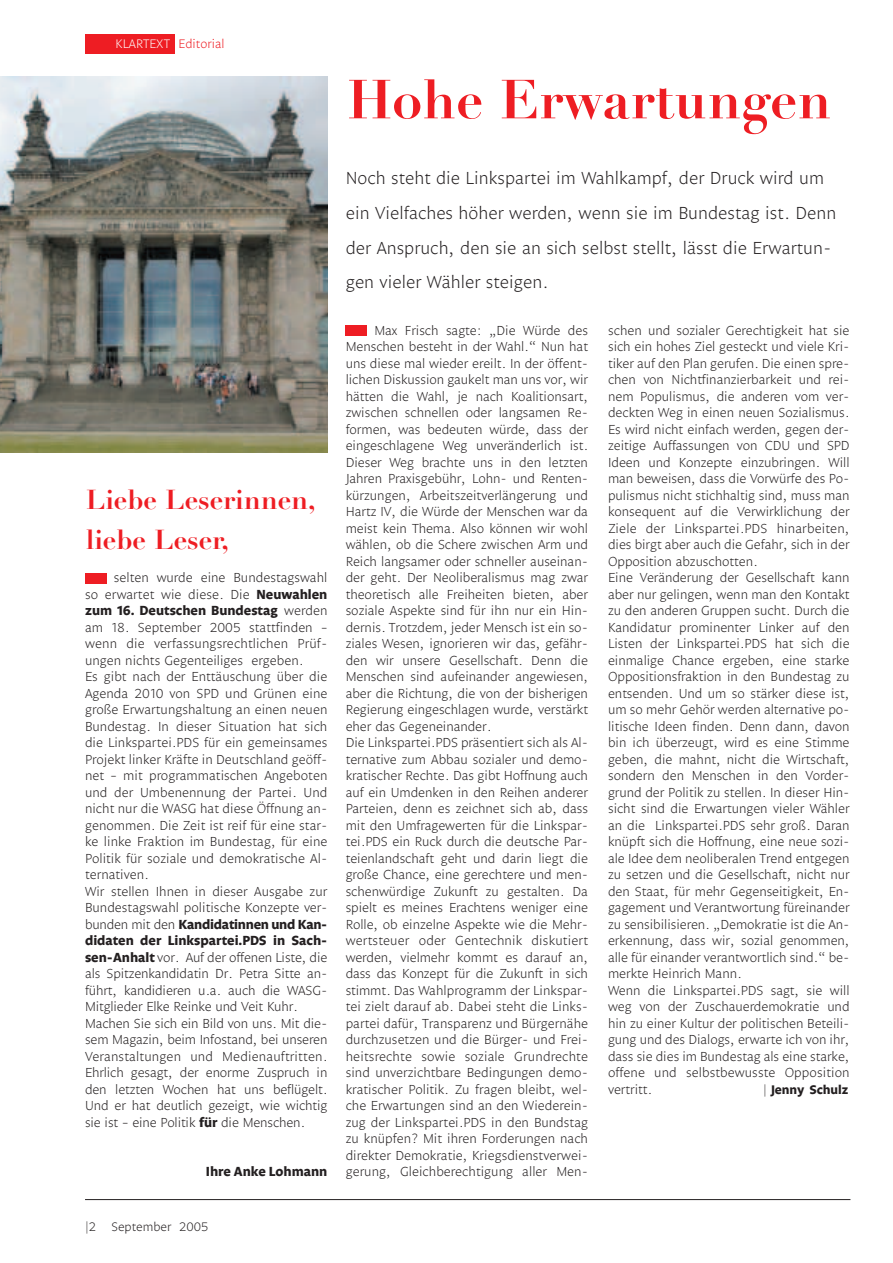
<style>
.page{position:relative;width:893px;height:1263px;background:#fff}
.page>*{position:absolute;margin:0;border:0;box-sizing:border-box;transform-origin:0 0}
.t1{font:700 54px "Didot";color:#ee1d23}
.t2{font:700 27px/40.2px "Didot";color:#ee1d23}
.t3{font:300 18px/34.5px "Legato LF";color:#231f20}
.t4{font:300 13.5px/16.5px "Legato LF";letter-spacing:-.005em;color:#231f20}
.t5{font:700 13.5px "Legato LF";color:#231f20}
.t6{font:300 12.75px "Legato LF";color:#ee1d23}
.t7{font:300 12.75px "Legato LF";color:#231f20}
.t8{font:700 12.75px "Legato LF";letter-spacing:-.005em;color:#231f20}
.s1{color:#fff}
.s2{font-weight:700}
.s3{font-weight:300}
</style>
<div class="page">
<div style="left:85px;top:34px;width:89px;height:20px;background:#ee1d23"></div>
<hr style="left:85px;top:1199px;width:765px;height:1px;background:#231f20">
<div style="left:85px;top:573px;width:21px;height:11px;background:#ee1d23"></div>
<div style="left:346px;top:325px;width:21px;height:11px;background:#ee1d23"></div>
<img style="left:0;top:77px;width:327px;height:376px">
<p class="t6" style="left:116px;top:39px;width:110px"><span class="s1">KLARTEXT</span> Editorial</p>
<h2 class="t2" style="left:86px;top:483px;width:231px">Liebe Leserinnen, liebe Leser,</h2>
<p class="t4" style="left:85px;top:570px;width:244px;text-indent:29px">selten wurde eine Bundestagswahl so erwartet wie diese. Die <span class="s2">Neuwahlen zum 16. Deutschen Bundestag</span> werden am 18. September 2005 stattfinden – wenn die verfassungsrechtlichen Prüf&shy;ungen nichts Gegenteiliges ergeben.<br>Es gibt nach der Enttäuschung über die Agenda 2010 von SPD und Grünen eine große Erwartungshaltung an einen neuen Bundestag. In dieser Situation hat sich die Linkspartei.PDS für ein gemeinsames Projekt linker Kräfte in Deutschland geöff&shy;net – mit programmatischen Angeboten und der Umbenennung der Partei. Und nicht nur die WASG hat diese Öffnung an&shy;genommen. Die Zeit ist reif für eine star&shy;ke linke Fraktion im Bundestag, für eine Politik für soziale und demokratische Al&shy;ternativen.<br>Wir stellen Ihnen in dieser Ausgabe zur Bundestagswahl politische Konzepte ver&shy;bunden mit den <span class="s2">Kandidatinnen und Kan&shy;didaten der Linkspartei.PDS in Sach&shy;sen-Anhalt</span> vor. Auf der offenen Liste, die als Spitzenkandidatin Dr. Petra Sitte an&shy;führt, kandidieren u.a. auch die WASG-Mitglieder Elke Reinke und Veit Kuhr.<br>Machen Sie sich ein Bild von uns. Mit die&shy;sem Magazin, beim Infostand, bei unseren Veranstaltungen und Medienauftritten.<br>Ehrlich gesagt, der enorme Zuspruch in den letzten Wochen hat uns beflügelt.<br>Und er hat deutlich gezeigt, wie wichtig sie ist – eine Politik <span class="s2">für</span> die Menschen.</p>
<p class="t5" style="left:206px;top:1166px;width:123px">Ihre Anke Lohmann</p>
<p class="t7" style="left:85px;top:1222px;width:125px">|2 September 2005</p>
<h1 class="t1" style="left:347px;top:79px;width:485px">Hohe Erwartungen</h1>
<h3 class="t3" style="left:346px;top:163px;width:492px">Noch steht die Linkspartei im Wahlkampf, der Druck wird um ein Vielfaches höher werden, wenn sie im Bundestag ist. Denn der Anspruch, den sie an sich selbst stellt, lässt die Erwartun&shy;gen vieler Wähler steigen.</h3>
<p class="t4" style="left:346px;top:323px;width:244px;text-indent:29px">Max Frisch sagte: „Die Würde des Menschen besteht in der Wahl.“ Nun hat uns diese mal wieder ereilt. In der öffent&shy;lichen Diskussion gaukelt man uns vor, wir hätten die Wahl, je nach Koalitionsart, zwischen schnellen oder langsamen Re&shy;formen, was bedeuten würde, dass der eingeschlagene Weg unveränderlich ist.<br>Dieser Weg brachte uns in den letzten Jahren Praxisgebühr, Lohn- und Renten&shy;kürzungen, Arbeitszeitverlängerung und Hartz IV, die Würde der Menschen war da meist kein Thema. Also können wir wohl wählen, ob die Schere zwischen Arm und Reich langsamer oder schneller auseinan&shy;der geht. Der Neoliberalismus mag zwar theoretisch alle Freiheiten bieten, aber soziale Aspekte sind für ihn nur ein Hin&shy;dernis. Trotzdem, jeder Mensch ist ein so&shy;ziales Wesen, ignorieren wir das, gefähr&shy;den wir unsere Gesellschaft. Denn die Menschen sind aufeinander angewiesen, aber die Richtung, die von der bisherigen Regierung eingeschlagen wurde, verstärkt eher das Gegeneinander.<br>Die Linkspartei.PDS präsentiert sich als Al&shy;ternative zum Abbau sozialer und demo&shy;kratischer Rechte. Das gibt Hoffnung auch auf ein Umdenken in den Reihen anderer Parteien, denn es zeichnet sich ab, dass mit den Umfragewerten für die Linkspar&shy;tei.PDS ein Ruck durch die deutsche Par&shy;teienlandschaft geht und darin liegt die große Chance, eine gerechtere und men&shy;schenwürdige Zukunft zu gestalten. Da spielt es meines Erachtens weniger eine Rolle, ob einzelne Aspekte wie die Mehr&shy;wertsteuer oder Gentechnik diskutiert werden, vielmehr kommt es darauf an, dass das Konzept für die Zukunft in sich stimmt. Das Wahlprogramm der Linkspar&shy;tei zielt darauf ab. Dabei steht die Links&shy;partei dafür, Transparenz und Bürgernähe durchzusetzen und die Bürger- und Frei&shy;heitsrechte sowie soziale Grundrechte sind unverzichtbare Bedingungen demo&shy;kratischer Politik. Zu fragen bleibt, wel&shy;che Erwartungen sind an den Wiederein&shy;zug der Linkspartei.PDS in den Bundstag zu knüpfen? Mit ihren Forderungen nach direkter Demokratie, Kriegsdienstverwei&shy;gerung, Gleichberechtigung aller Men-</p>
<p class="t4" style="left:608px;top:323px;width:243px">schen und sozialer Gerechtigkeit hat sie sich ein hohes Ziel gesteckt und viele Kri&shy;tiker auf den Plan gerufen. Die einen spre&shy;chen von Nichtfinanzierbarkeit und rei&shy;nem Populismus, die anderen vom ver&shy;deckten Weg in einen neuen Sozialismus.<br>Es wird nicht einfach werden, gegen der&shy;zeitige Auffassungen von CDU und SPD Ideen und Konzepte einzubringen. Will man beweisen, dass die Vorwürfe des Po&shy;pulismus nicht stichhaltig sind, muss man konsequent auf die Verwirklichung der Ziele der Linkspartei.PDS hinarbeiten, dies birgt aber auch die Gefahr, sich in der Opposition abzuschotten.<br>Eine Veränderung der Gesellschaft kann aber nur gelingen, wenn man den Kontakt zu den anderen Gruppen sucht. Durch die Kandidatur prominenter Linker auf den Listen der Linkspartei.PDS hat sich die einmalige Chance ergeben, eine starke Oppositionsfraktion in den Bundestag zu entsenden. Und um so stärker diese ist, um so mehr Gehör werden alternative po&shy;litische Ideen finden. Denn dann, davon bin ich überzeugt, wird es eine Stimme geben, die mahnt, nicht die Wirtschaft, sondern den Menschen in den Vorder&shy;grund der Politik zu stellen. In dieser Hin&shy;sicht sind die Erwartungen vieler Wähler an die Linkspartei.PDS sehr groß. Daran knüpft sich die Hoffnung, eine neue sozi&shy;ale Idee dem neoliberalen Trend entgegen zu setzen und die Gesellschaft, nicht nur den Staat, für mehr Gegenseitigkeit, En&shy;gagement und Verantwortung füreinander zu sensibilisieren. „Demokratie ist die An&shy;erkennung, dass wir, sozial genommen, alle für einander verantwortlich sind.“ be&shy;merkte Heinrich Mann.<br>Wenn die Linkspartei.PDS sagt, sie will weg von der Zuschauerdemokratie und hin zu einer Kultur der politischen Beteili&shy;gung und des Dialogs, erwarte ich von ihr, dass sie dies im Bundestag als eine starke, offene und selbstbewusste Opposition vertritt.</p>
<p class="t8" style="left:763px;top:1084px;width:86px"><span class="s3">|</span> Jenny Schulz</p>
</div>
